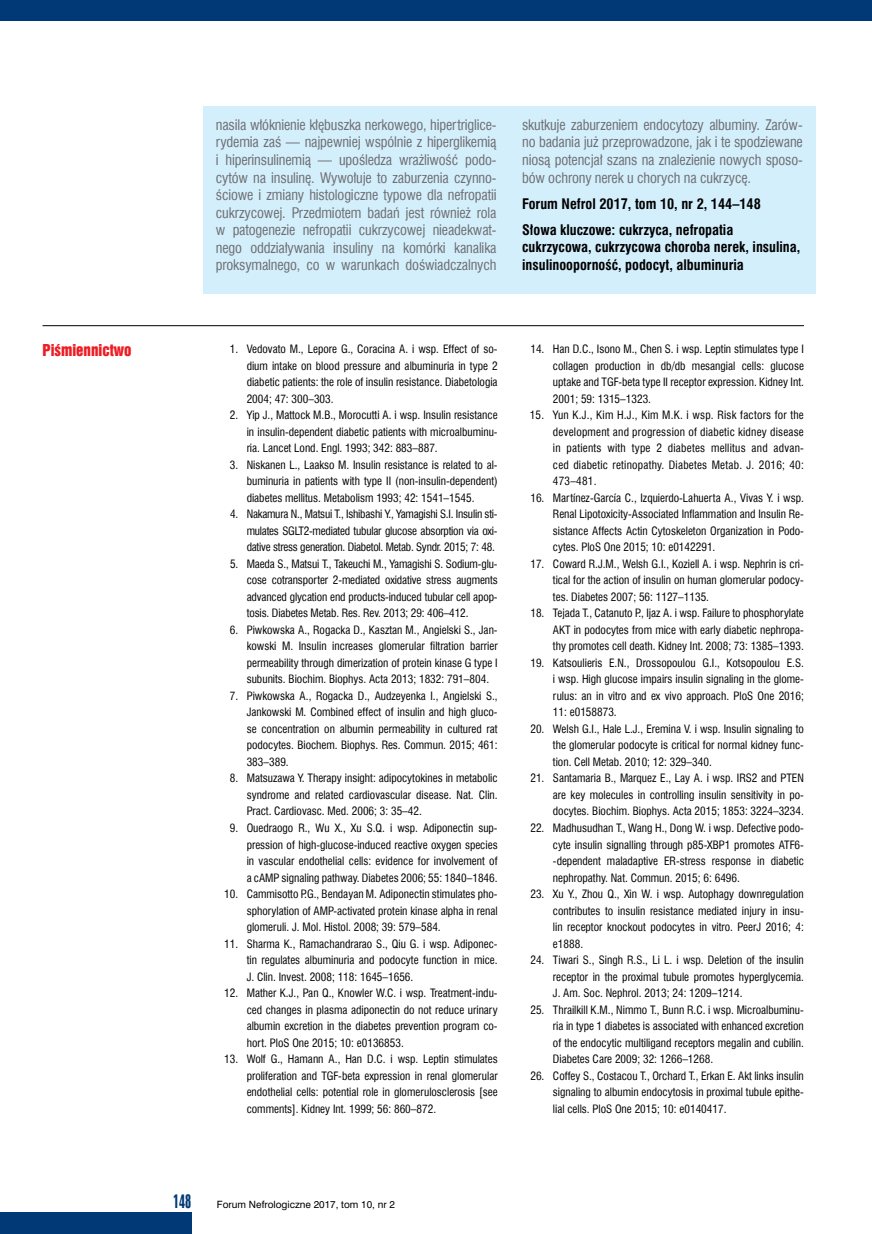
<style>
.page{position:relative;width:872px;height:1234px;background:#fff}
.page>*{position:absolute;margin:0;border:0;box-sizing:border-box;transform-origin:0 0}
.t1{font:18px "Swis 924 EU";color:#003976}
._50_Piśmiennictwo{font:15px "Swis 921 EU";color:#ed1d24}
._16_Streszczenie_pol{font:14.25px/17.5px "Swis 721 Cn EU";letter-spacing:-.01em;color:#6d6e71;text-align:justify}
._16_Słowa_kluczowe{font:700 14.25px/17.5px "Swis 721 Cn EU";color:#000}
._15_Key_words{font:700 14.25px "Swis 721 Cn EU";color:#000}
.t2{font:11.25px/16.5px "Swis 721 Cn EU";color:#000;text-align:justify}
.t3{font:9.3px "Swis 721 PL";color:#000}
</style>
<div class="page">
<div style="left:0;top:0;width:872px;height:21px;background:#003976"></div>
<div style="left:0;top:1212px;width:191px;height:21px;background:#003976"></div>
<hr style="left:43px;top:325px;width:761px;height:1px;background:#000">
<div style="left:203px;top:106px;width:612px;height:187px;background:#d4effc"></div>
<p class="_16_Streszczenie_pol" style="left:216px;top:116px;width:282px">nasila włóknienie kłębuszka nerkowego, hipertriglice&shy;rydemia zaś — najpewniej wspólnie z hiperglikemią i hiperinsulinemią — upośledza wrażliwość podo&shy;cytów na insulinę. Wywołuje to zaburzenia czynno&shy;ściowe i zmiany histologiczne typowe dla nefropatii cukrzycowej. Przedmiotem badań jest również rola w patogenezie nefropatii cukrzycowej nieadekwat&shy;nego oddziaływania insuliny na komórki kanalika proksymalnego, co w warunkach doświadczalnych</p>
<p class="_16_Streszczenie_pol" style="left:522px;top:116px;width:282px">skutkuje zaburzeniem endocytozy albuminy. Zarów&shy;no badania już przeprowadzone, jak i te spodziewane niosą potencjał szans na znalezienie nowych sposo&shy;bów ochrony nerek u chorych na cukrzycę.</p>
<p class="_15_Key_words" style="left:522px;top:195px;width:240px">Forum Nefrol 2017, tom 10, nr 2, 144–148</p>
<p class="_16_Słowa_kluczowe" style="left:522px;top:221px;width:280px">Słowa kluczowe: cukrzyca, nefropatia cukrzycowa, cukrzycowa choroba nerek, insulina, insulinooporność, podocyt, albuminuria</p>
<p class="_50_Piśmiennictwo" style="left:43px;top:340px;width:90px">Piśmiennictwo</p>
<p class="t2" style="left:247px;top:340px;width:252px;text-indent:-17px">1. Vedovato M., Lepore G., Coracina A. i wsp. Effect of so&shy;dium intake on blood pressure and albuminuria in type 2 diabetic patients: the role of insulin resistance. Diabetologia 2004; 47: 300–303.</p>
<p class="t2" style="left:247px;top:406px;width:252px;text-indent:-17px">2. Yip J., Mattock M.B., Morocutti A. i wsp. Insulin resistance in insulin-dependent diabetic patients with microalbuminu&shy;ria. Lancet Lond. Engl. 1993; 342: 883–887.</p>
<p class="t2" style="left:247px;top:456px;width:252px;text-indent:-17px">3. Niskanen L., Laakso M. Insulin resistance is related to al&shy;buminuria in patients with type II (non-insulin-dependent) diabetes mellitus. Metabolism 1993; 42: 1541–1545.</p>
<p class="t2" style="left:247px;top:505px;width:252px;text-indent:-16px">4. Nakamura N., Matsui T., Ishibashi Y., Yamagishi S.I. Insulin sti&shy;mulates SGLT2-mediated tubular glucose absorption via oxi&shy;dative stress generation. Diabetol. Metab. Syndr. 2015; 7: 48.</p>
<p class="t2" style="left:247px;top:555px;width:252px;text-indent:-17px">5. Maeda S., Matsui T., Takeuchi M., Yamagishi S. Sodium-glu&shy;cose cotransporter 2-mediated oxidative stress augments advanced glycation end products-induced tubular cell apop&shy;tosis. Diabetes Metab. Res. Rev. 2013; 29: 406–412.</p>
<p class="t2" style="left:247px;top:621px;width:252px;text-indent:-17px">6. Piwkowska A., Rogacka D., Kasztan M., Angielski S., Jan&shy;kowski M. Insulin increases glomerular filtration barrier permeability through dimerization of protein kinase G type I subunits. Biochim. Biophys. Acta 2013; 1832: 791–804.</p>
<p class="t2" style="left:247px;top:687px;width:252px;text-indent:-17px">7. Piwkowska A., Rogacka D., Audzeyenka I., Angielski S., Jankowski M. Combined effect of insulin and high gluco&shy;se concentration on albumin permeability in cultured rat podocytes. Biochem. Biophys. Res. Commun. 2015; 461:<br>383–389.</p>
<p class="t2" style="left:247px;top:769px;width:252px;text-indent:-17px">8. Matsuzawa Y. Therapy insight: adipocytokines in metabolic syndrome and related cardiovascular disease. Nat. Clin.<br>Pract. Cardiovasc. Med. 2006; 3: 35–42.</p>
<p class="t2" style="left:247px;top:819px;width:252px;text-indent:-17px">9. Ouedraogo R., Wu X., Xu S.Q. i wsp. Adiponectin sup&shy;pression of high-glucose-induced reactive oxygen species in vascular endothelial cells: evidence for involvement of a cAMP signaling pathway. Diabetes 2006; 55: 1840–1846.</p>
<p class="t2" style="left:247px;top:885px;width:252px;text-indent:-23px">10. Cammisotto P.G., Bendayan M. Adiponectin stimulates pho&shy;sphorylation of AMP-activated protein kinase alpha in renal glomeruli. J. Mol. Histol. 2008; 39: 579–584.</p>
<p class="t2" style="left:247px;top:934px;width:252px;text-indent:-23px">11. Sharma K., Ramachandrarao S., Qiu G. i wsp. Adiponec&shy;tin regulates albuminuria and podocyte function in mice.<br>J. Clin. Invest. 2008; 118: 1645–1656.</p>
<p class="t2" style="left:247px;top:984px;width:252px;text-indent:-23px">12. Mather K.J., Pan Q., Knowler W.C. i wsp. Treatment-indu&shy;ced changes in plasma adiponectin do not reduce urinary albumin excretion in the diabetes prevention program co&shy;hort. PloS One 2015; 10: e0136853.</p>
<p class="t2" style="left:247px;top:1050px;width:252px;text-indent:-23px">13. Wolf G., Hamann A., Han D.C. i wsp. Leptin stimulates proliferation and TGF-beta expression in renal glomerular endothelial cells: potential role in glomerulosclerosis [see comments]. Kidney Int. 1999; 56: 860–872.</p>
<h1 class="t1" style="left:173px;top:1189px;width:20px">148</h1>
<p class="t3" style="left:217px;top:1198px;width:180px">Forum Nefrologiczne 2017, tom 10, nr 2</p>
<p class="t2" style="left:553px;top:340px;width:252px;text-indent:-23px">14. Han D.C., Isono M., Chen S. i wsp. Leptin stimulates type I collagen production in db/db mesangial cells: glucose uptake and TGF-beta type II receptor expression. Kidney Int.<br>2001; 59: 1315–1323.</p>
<p class="t2" style="left:553px;top:406px;width:252px;text-indent:-23px">15. Yun K.J., Kim H.J., Kim M.K. i wsp. Risk factors for the development and progression of diabetic kidney disease in patients with type 2 diabetes mellitus and advan&shy;ced diabetic retinopathy. Diabetes Metab. J. 2016; 40:<br>473–481.</p>
<p class="t2" style="left:553px;top:489px;width:252px;text-indent:-23px">16. Martínez-García C., Izquierdo-Lahuerta A., Vivas Y. i wsp.<br>Renal Lipotoxicity-Associated Inflammation and Insulin Re&shy;sistance Affects Actin Cytoskeleton Organization in Podo&shy;cytes. PloS One 2015; 10: e0142291.</p>
<p class="t2" style="left:553px;top:555px;width:252px;text-indent:-23px">17. Coward R.J.M., Welsh G.I., Koziell A. i wsp. Nephrin is cri&shy;tical for the action of insulin on human glomerular podocy&shy;tes. Diabetes 2007; 56: 1127–1135.</p>
<p class="t2" style="left:553px;top:604px;width:252px;text-indent:-23px">18. Tejada T., Catanuto P., Ijaz A. i wsp. Failure to phosphorylate AKT in podocytes from mice with early diabetic nephropa&shy;thy promotes cell death. Kidney Int. 2008; 73: 1385–1393.</p>
<p class="t2" style="left:553px;top:654px;width:252px;text-indent:-23px">19. Katsoulieris E.N., Drossopoulou G.I., Kotsopoulou E.S. i wsp. High glucose impairs insulin signaling in the glome&shy;rulus: an in vitro and ex vivo approach. PloS One 2016; 11: e0158873.</p>
<p class="t2" style="left:553px;top:720px;width:252px;text-indent:-23px">20. Welsh G.I., Hale L.J., Eremina V. i wsp. Insulin signaling to the glomerular podocyte is critical for normal kidney func&shy;tion. Cell Metab. 2010; 12: 329–340.</p>
<p class="t2" style="left:553px;top:769px;width:252px;text-indent:-23px">21. Santamaria B., Marquez E., Lay A. i wsp. IRS2 and PTEN are key molecules in controlling insulin sensitivity in po&shy;docytes. Biochim. Biophys. Acta 2015; 1853: 3224–3234.</p>
<p class="t2" style="left:553px;top:819px;width:252px;text-indent:-23px">22. Madhusudhan T., Wang H., Dong W. i wsp. Defective podo&shy;cyte insulin signalling through p85-XBP1 promotes ATF6- -dependent maladaptive ER-stress response in diabetic nephropathy. Nat. Commun. 2015; 6: 6496.</p>
<p class="t2" style="left:553px;top:885px;width:252px;text-indent:-23px">23. Xu Y., Zhou Q., Xin W. i wsp. Autophagy downregulation contributes to insulin resistance mediated injury in insu&shy;lin receptor knockout podocytes in vitro. PeerJ 2016; 4: e1888.</p>
<p class="t2" style="left:553px;top:951px;width:252px;text-indent:-23px">24. Tiwari S., Singh R.S., Li L. i wsp. Deletion of the insulin receptor in the proximal tubule promotes hyperglycemia.<br>J. Am. Soc. Nephrol. 2013; 24: 1209–1214.</p>
<p class="t2" style="left:553px;top:1000px;width:252px;text-indent:-23px">25. Thrailkill K.M., Nimmo T., Bunn R.C. i wsp. Microalbuminu&shy;ria in type 1 diabetes is associated with enhanced excretion of the endocytic multiligand receptors megalin and cubilin.<br>Diabetes Care 2009; 32: 1266–1268.</p>
<p class="t2" style="left:553px;top:1066px;width:252px;text-indent:-23px">26. Coffey S., Costacou T., Orchard T., Erkan E. Akt links insulin signaling to albumin endocytosis in proximal tubule epithe&shy;lial cells. PloS One 2015; 10: e0140417.</p>
</div>
